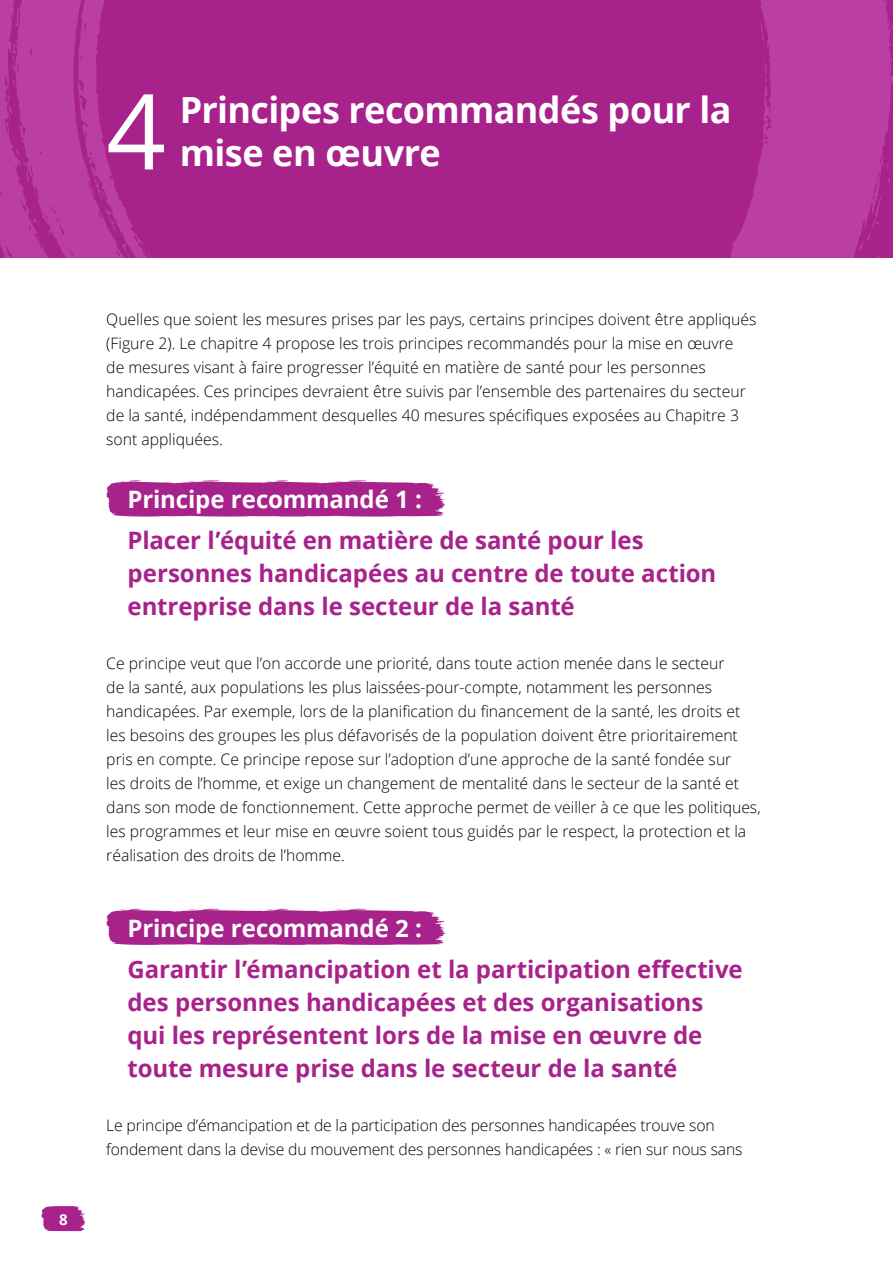
<style>
.page{position:relative;width:893px;height:1263px;background:#fff}
.page>*{position:absolute;margin:0;border:0;box-sizing:border-box;transform-origin:0 0}
.Head1-chapter_1{font:104.55px "Open Sans";color:#fff}
.Head1-chapter_1-2{font:700 36px/43.2px "Open Sans";letter-spacing:-.015em;color:#fff}
.Head3_key_recom{font:700 24px/33px "Open Sans";letter-spacing:-.005em;color:#a7228b}
.Head3_key_recom-2{font:700 24px "Open Sans";letter-spacing:-.005em;color:#fff}
.Body{font:300 15.75px/24px "Open Sans";color:#000}
.t1{font:700 15px "Open Sans";color:#fff}
</style>
<div class="page">
<svg style="left:41px;top:1206px;width:45px;height:25px"></svg>
<svg style="left:106px;top:480px;width:340px;height:37px;background:#b03997"></svg>
<svg style="left:106px;top:908px;width:340px;height:37px;background:#b03997"></svg>
<svg style="left:0;top:0;width:893px;height:257px;background:#ab2890"></svg>
<h1 class="Head1-chapter_1" style="left:106px;top:60px;width:61px">4</h1>
<h1 class="Head1-chapter_1-2" style="left:180px;top:87px;width:553px">Principes recommandés pour la mise en œuvre</h1>
<p class="t1" style="left:59px;top:1209px;width:10px">8</p>
<p class="Body" style="left:106px;top:307px;width:652px">Quelles que soient les mesures prises par les pays, certains principes doivent être appliqués (Figure 2). Le chapitre 4 propose les trois principes recommandés pour la mise en œuvre<br>de mesures visant à faire progresser l’équité en matière de santé pour les personnes handicapées. Ces principes devraient être suivis par l’ensemble des partenaires du secteur de la santé, indépendamment desquelles 40 mesures spécifiques exposées au Chapitre 3 sont appliquées.</p>
<h3 class="Head3_key_recom-2" style="left:128px;top:482px;width:296px">Principe recommandé 1 :</h3>
<h3 class="Head3_key_recom" style="left:128px;top:523px;width:590px">Placer l’équité en matière de santé pour les personnes handicapées au centre de toute action entreprise dans le secteur de la santé</h3>
<p class="Body" style="left:106px;top:651px;width:656px">Ce principe veut que l’on accorde une priorité, dans toute action menée dans le secteur<br>de la santé, aux populations les plus laissées-pour-compte, notamment les personnes handicapées. Par exemple, lors de la planification du financement de la santé, les droits et les besoins des groupes les plus défavorisés de la population doivent être prioritairement pris en compte. Ce principe repose sur l’adoption d’une approche de la santé fondée sur<br>les droits de l’homme, et exige un changement de mentalité dans le secteur de la santé et dans son mode de fonctionnement. Cette approche permet de veiller à ce que les politiques, les programmes et leur mise en œuvre soient tous guidés par le respect, la protection et la réalisation des droits de l’homme.</p>
<h3 class="Head3_key_recom-2" style="left:128px;top:911px;width:296px">Principe recommandé 2 :</h3>
<h3 class="Head3_key_recom" style="left:128px;top:952px;width:616px">Garantir l’émancipation et la participation effective des personnes handicapées et des organisations qui les représentent lors de la mise en œuvre de toute mesure prise dans le secteur de la santé</h3>
<p class="Body" style="left:106px;top:1113px;width:638px">Le principe d’émancipation et de la participation des personnes handicapées trouve son fondement dans la devise du mouvement des personnes handicapées : « rien sur nous sans</p>
</div>
